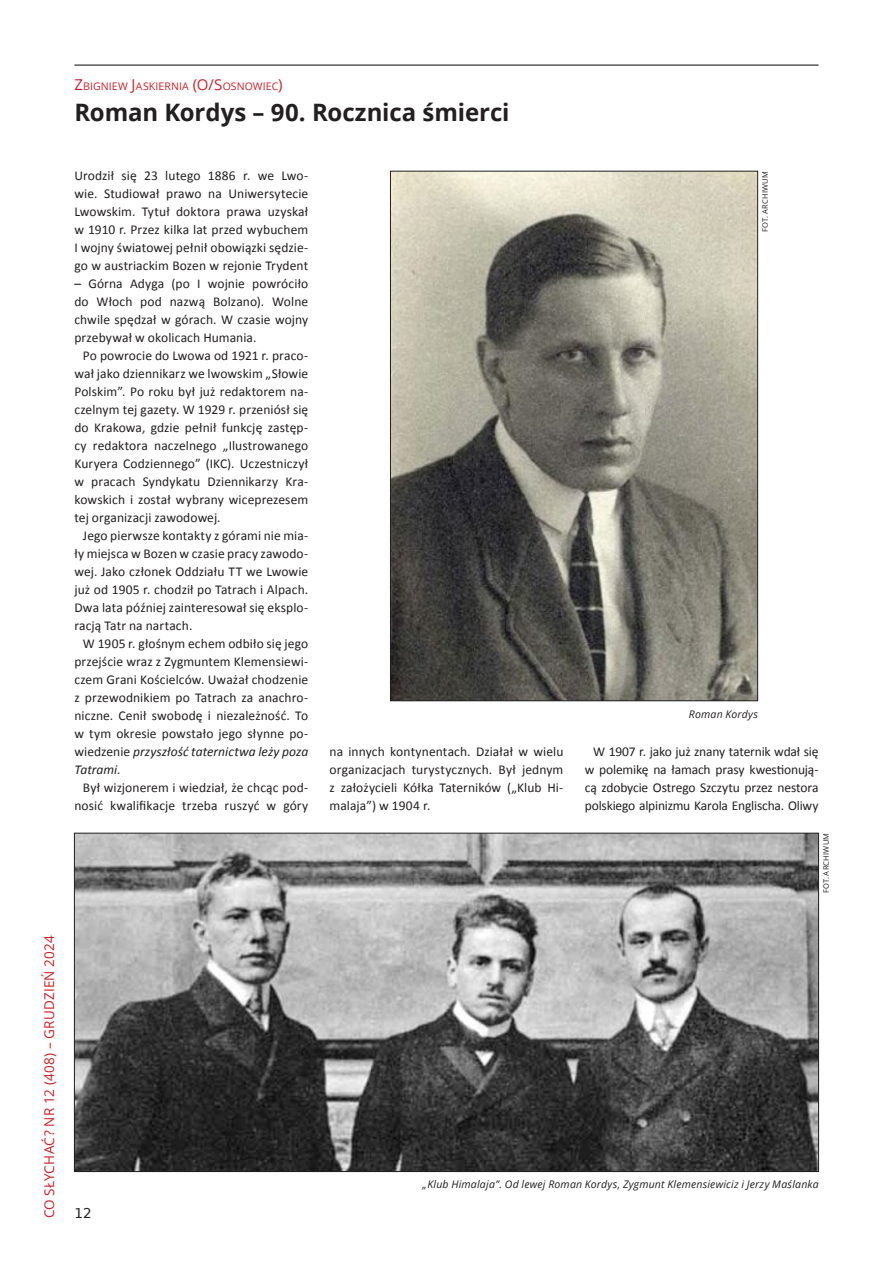
<style>
.page{position:relative;width:893px;height:1263px;background:#fff}
.page>*{position:absolute;margin:0;border:0;box-sizing:border-box;transform-origin:0 0}
.t1{font:700 24px "Open Sans";letter-spacing:-.005em;color:#231f20}
.t2{font:13.5px/18px "Calibri";letter-spacing:.005em;color:#231f20;text-align:justify}
.t3{font:13.5px "Open Sans";letter-spacing:.015em;color:#cf2026}
.t4{font:13.5px "DejaVu Sans";color:#231f20}
.t5{font:italic 10.5px "Open Sans";letter-spacing:.02em;color:#231f20}
.t6{font:10.5px "Open Sans";letter-spacing:.005em;color:#cf2026}
.t7{font:7.5px "Open Sans";letter-spacing:.035em;color:#231f20}
.s1{font-size:15px}
.s2{font-style:italic}
</style>
<div class="page">
<hr style="left:74px;top:65px;width:745px;height:1px;background:#231f20">
<img style="left:392px;top:173px;width:364px;height:526px">
<img style="left:76px;top:835px;width:741px;height:335px">
<p class="t3" style="left:40px;top:1218px;width:285px;rotate:-90deg">CO SŁYCHAĆ? nr 12 (408) – grudzień 2024</p>
<p class="t6" style="left:74px;top:79px;width:210px"><span class="s1">Z</span>BIGNIEW <span class="s1">J</span>ASKIERNIA <span class="s1">(O/S</span>OSNOWIEC<span class="s1">)</span></p>
<h1 class="t1" style="left:74px;top:95px;width:437px">Roman Kordys – 90. Rocznica śmierci</h1>
<p class="t2" style="left:74px;top:167px;width:235px">Urodził się 23 lutego 1886 r. we Lwo&shy;wie. Studiował prawo na Uniwersytecie Lwowskim. Tytuł doktora prawa uzyskał w 1910 r. Przez kilka lat przed wybuchem I wojny światowej pełnił obowiązki sędzie&shy;go w austriackim Bozen w rejonie Trydent</p>
<p class="t2" style="left:74px;top:275px;width:235px">– Górna Adyga (po I wojnie powróciło do Włoch pod nazwą Bolzano). Wolne chwile spędzał w górach. W czasie wojny przebywał w okolicach Humania.</p>
<p class="t2" style="left:74px;top:346px;width:235px;text-indent:9px">Po powrocie do Lwowa od 1921 r. praco&shy;wał jako dziennikarz we lwowskim „Słowie Polskim”. Po roku był już redaktorem na&shy;czelnym tej gazety. W 1929 r. przeniósł się do Krakowa, gdzie pełnił funkcję zastęp&shy;cy redaktora naczelnego „Ilustrowanego Kuryera Codziennego” (IKC). Uczestniczył w pracach Syndykatu Dziennikarzy Kra&shy;kowskich i został wybrany wiceprezesem tej organizacji zawodowej.</p>
<p class="t2" style="left:74px;top:526px;width:235px;text-indent:9px">Jego pierwsze kontakty z górami nie mia&shy;ły miejsca w Bozen w czasie pracy zawodo&shy;wej. Jako członek Oddziału TT we Lwowie już od 1905 r. chodził po Tatrach i Alpach.<br>Dwa lata później zainteresował się eksplo&shy;racją Tatr na nartach.</p>
<p class="t2" style="left:74px;top:634px;width:235px;text-indent:9px">W 1905 r. głośnym echem odbiło się jego przejście wraz z Zygmuntem Klemensiewi&shy;czem Grani Kościelców. Uważał chodzenie z przewodnikiem po Tatrach za anachro&shy;niczne. Cenił swobodę i niezależność. To w tym okresie powstało jego słynne po&shy;wiedzenie <span class="s2">przyszłość taternictwa leży poza Tatrami.</span></p>
<p class="t2" style="left:74px;top:778px;width:235px;text-align:right">Był wizjonerem i wiedział, że chcąc pod&shy;nosić kwalifikacje trzeba ruszyć w góry</p>
<p class="t7" style="left:760px;top:232px;width:62px;rotate:-90deg">FOT. ARCHIWU M</p>
<p class="t5" style="left:689px;top:706px;width:70px">Roman Kordys</p>
<p class="t2" style="left:330px;top:743px;width:235px">na innych kontynentach. Działał w wielu organizacjach turystycznych. Był jednym z założycieli Kółka Taterników („Klub Hi&shy;malaja”) w 1904 r.</p>
<p class="t2" style="left:585px;top:743px;width:235px;text-indent:9px">W 1907 r. jako już znany taternik wdał się w polemikę na łamach prasy kwestionują&shy;cą zdobycie Ostrego Szczytu przez nestora polskiego alpinizmu Karola Englischa. Oliwy</p>
<p class="t7" style="left:821px;top:893px;width:62px;rotate:-90deg">FOT. ARCHIWU M</p>
<p class="t4" style="left:74px;top:1202px;width:19px">12</p>
<p class="t5" style="left:423px;top:1177px;width:398px">„Klub Himalaja”. Od lewej Roman Kordys, Zygmunt Klemensiewiciz i Jerzy Maślanka</p>
</div>
